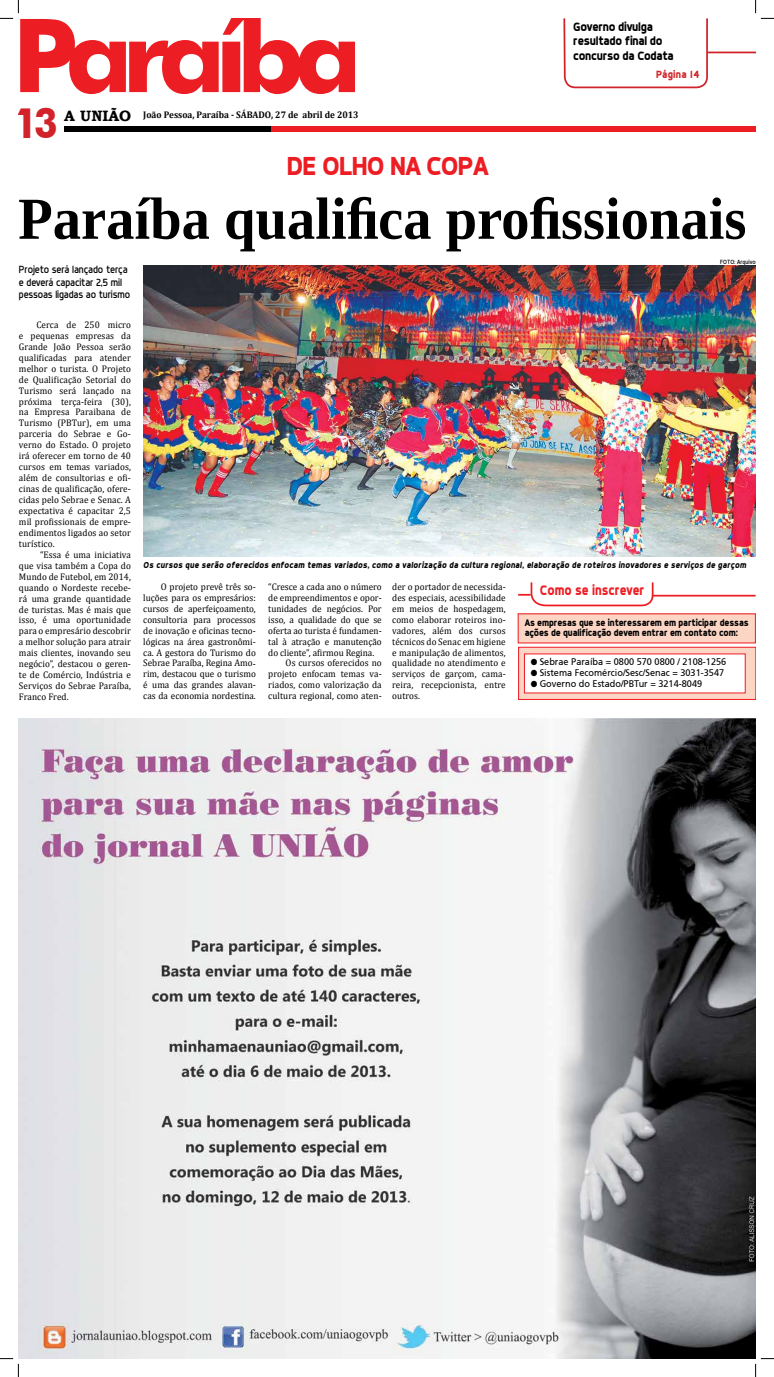
<style>
.page{position:relative;width:774px;height:1377px;background:#fff}
.page>*{position:absolute;margin:0;border:0;box-sizing:border-box;transform-origin:0 0}
.t1{font:700 59.5px "Liberation Serif";color:#000;scale:.95 1}
.t2{font:700 42px "Futura BT";color:#d2232a;scale:.9 1}
.t3{font:700 26.25px "Dyno";letter-spacing:-.03em;color:#ed1d24}
.t4{font:700 14px "Dyno";color:#ed1d24;scale:.9 1}
.t5{font:700 12.25px/14.7px "Dyno";letter-spacing:-.02em;color:#000;scale:.95 1}
.t6{font:10.5px/12.6px "Dyno";letter-spacing:-.01em;color:#000;scale:.96 1}
.t7{font:700 10.5px "Dyno";letter-spacing:.02em;color:#d2232a;scale:.95 1}
.t8{font:9.62px/10.9px "Cambria";letter-spacing:.01em;color:#000;text-align:justify;scale:.95 1}
.t9{font:9.62px/10.9px "Frutiger";color:#000;scale:.95 1}
.t10{font:700 9.62px/10.9px "Dyno";letter-spacing:-.01em;color:#000;scale:.95 1}
.t11{font:700 9.62px "Cambria";color:#000;scale:.95 1}
.t12{font:italic 700 8.75px "Dyno";letter-spacing:.02em;color:#000;scale:.95 1}
.t13{font:6.12px "Dyno";color:#000}
.s1{font-family:"Bookman Old Style";font-size:14.96px}
.s2{font-family:"Dixieland Normal";font-size:8.75px}
</style>
<div class="page">
<div style="left:64px;top:126px;width:207px;height:5px;background:#000"></div>
<div style="left:271px;top:126px;width:484px;height:5px;background:#ed1d24"></div>
<svg style="left:562px;top:18px;width:146px;height:248px"></svg>
<hr style="left:707px;top:52px;width:48px;height:1px;background:#d2232a">
<svg style="left:562px;top:193px;width:146px;height:62px"></svg>
<img style="left:19px;top:718px;width:736px;height:640px">
<svg style="left:518px;top:582px;width:136px;height:25px"></svg>
<hr style="left:651px;top:594px;width:104px;height:2px;background:#ed1d24">
<div style="left:518px;top:613px;width:237px;height:30px;background:#fcd5c4"></div>
<svg style="left:518px;top:646px;width:237px;height:53px;background:#fac1b3"></svg>
<div style="left:524px;top:653px;width:221px;height:40px;background:#fff"></div>
<img style="left:143px;top:266px;width:612px;height:291px">
<svg style="left:0;top:0;width:355px;height:94px"></svg>
<svg style="left:0;top:1357px;width:19px;height:19px"></svg>
<svg style="left:755px;top:0;width:18px;height:19px"></svg>
<svg style="left:754px;top:1357px;width:19px;height:19px"></svg>
<p class="t2" style="left:15px;top:97px;width:49px">13</p>
<p class="t11" style="left:64px;top:108px;width:311px"><span class="s1">A UNIÃO</span> João Pessoa, Paraíba - SÁBADO, 27 de abril de 2013</p>
<p class="t3" style="left:287px;top:150px;width:203px">de olho na copa</p>
<p class="t5" style="left:573px;top:19px;width:107px">Governo divulga resultado final do concurso da Codata</p>
<p class="t7" style="left:656px;top:68px;width:47px">Página 14</p>
<p class="t1" style="left:18px;top:179px;width:767px">Paraíba qualifica profissionais</p>
<p class="t6" style="left:19px;top:263px;width:117px">Projeto será lançado terça e deverá capacitar 2,5 mil pessoas ligadas ao turismo</p>
<p class="t8" style="left:36px;top:319px;width:101px">Cerca de 250 micro</p>
<p class="t8" style="left:19px;top:330px;width:119px">e pequenas empresas da</p>
<p class="t8" style="left:19px;top:341px;width:119px">Grande João Pessoa serão</p>
<p class="t8" style="left:19px;top:352px;width:119px">qualificadas para atender</p>
<p class="t8" style="left:19px;top:363px;width:119px">melhor o turista. O Projeto</p>
<p class="t8" style="left:19px;top:374px;width:119px">de Qualificação Setorial do</p>
<p class="t8" style="left:19px;top:385px;width:119px">Turismo será lançado na</p>
<p class="t8" style="left:19px;top:395px;width:119px">próxima terça-feira (30),</p>
<p class="t8" style="left:19px;top:406px;width:119px">na Empresa Paraibana de</p>
<p class="t8" style="left:19px;top:417px;width:119px">Turismo (PBTur), em uma</p>
<p class="t8" style="left:19px;top:428px;width:119px">parceria do Sebrae e Go-</p>
<p class="t8" style="left:19px;top:439px;width:119px">verno do Estado. O projeto</p>
<p class="t8" style="left:19px;top:450px;width:119px">irá oferecer em torno de 40</p>
<p class="t8" style="left:19px;top:461px;width:119px">cursos em temas variados,</p>
<p class="t8" style="left:19px;top:472px;width:119px">além de consultorias e ofi-</p>
<p class="t8" style="left:19px;top:483px;width:119px">cinas de qualificação, ofere-</p>
<p class="t8" style="left:19px;top:494px;width:119px">cidas pelo Sebrae e Senac. A</p>
<p class="t8" style="left:19px;top:505px;width:119px">expectativa é capacitar 2,5</p>
<p class="t8" style="left:19px;top:516px;width:119px">mil profissionais de empre-</p>
<p class="t8" style="left:19px;top:527px;width:119px">endimentos ligados ao setor</p>
<p class="t8" style="left:19px;top:538px;width:39px">turístico.</p>
<p class="t8" style="left:40px;top:549px;width:97px">“Essa é uma iniciativa</p>
<p class="t8" style="left:19px;top:560px;width:119px">que visa também a Copa do</p>
<p class="t8" style="left:19px;top:571px;width:119px">Mundo de Futebol, em 2014,</p>
<p class="t8" style="left:19px;top:581px;width:119px">quando o Nordeste recebe-</p>
<p class="t8" style="left:19px;top:592px;width:119px">rá uma grande quantidade</p>
<p class="t8" style="left:19px;top:603px;width:119px">de turistas. Mas é mais que</p>
<p class="t8" style="left:19px;top:614px;width:119px">isso, é uma oportunidade</p>
<p class="t8" style="left:19px;top:625px;width:119px">para o empresário descobrir</p>
<p class="t8" style="left:19px;top:636px;width:119px">a melhor solução para atrair</p>
<p class="t8" style="left:19px;top:647px;width:119px">mais clientes, inovando seu</p>
<p class="t8" style="left:19px;top:658px;width:119px">negócio”, destacou o geren-</p>
<p class="t8" style="left:19px;top:669px;width:119px">te de Comércio, Indústria e</p>
<p class="t8" style="left:19px;top:680px;width:119px">Serviços do Sebrae Paraíba,</p>
<p class="t8" style="left:19px;top:691px;width:54px">Franco Fred.</p>
<p class="t13" style="left:720px;top:258px;width:37px">Foto: Arquivo</p>
<p class="t12" style="left:143px;top:560px;width:636px">Os cursos que serão oferecidos enfocam temas variados, como a valorização da cultura regional, elaboração de roteiros inovadores e serviços de garçom</p>
<p class="t8" style="left:143px;top:581px;width:120px;text-indent:17px">O projeto prevê três so&shy;luções para os empresários: cursos de aperfeiçoamento, consultoria para processos de inovação e oficinas tecno&shy;lógicas na área gastronômi&shy;ca. A gestora do Turismo do Sebrae Paraíba, Regina Amo&shy;rim, destacou que o turismo é uma das grandes alavan&shy;cas da economia nordestina.</p>
<p class="t8" style="left:268px;top:581px;width:121px">“Cresce a cada ano o número</p>
<p class="t8" style="left:268px;top:592px;width:121px">de empreendimentos e opor-</p>
<p class="t8" style="left:268px;top:603px;width:121px">tunidades de negócios. Por</p>
<p class="t8" style="left:268px;top:614px;width:121px">isso, a qualidade do que se</p>
<p class="t8" style="left:268px;top:624px;width:121px">oferta ao turista é fundamen-</p>
<p class="t8" style="left:268px;top:635px;width:121px">tal à atração e manutenção</p>
<p class="t8" style="left:268px;top:646px;width:113px">do cliente”, afirmou Regina.</p>
<p class="t8" style="left:285px;top:657px;width:103px">Os cursos oferecidos no</p>
<p class="t8" style="left:268px;top:668px;width:121px">projeto enfocam temas va-</p>
<p class="t8" style="left:268px;top:679px;width:121px">riados, como valorização da</p>
<p class="t8" style="left:268px;top:690px;width:121px">cultura regional, como aten-</p>
<p class="t8" style="left:392px;top:581px;width:121px">der o portador de necessida&shy;des especiais, acessibilidade em meios de hospedagem, como elaborar roteiros ino&shy;vadores, além dos cursos técnicos do Senac em higiene e manipulação de alimentos, qualidade no atendimento e serviços de garçom, cama&shy;reira, recepcionista, entre outros.</p>
<p class="t4" style="left:540px;top:581px;width:118px">Como se inscrever</p>
<p class="t10" style="left:524px;top:616px;width:237px">As empresas que se interessarem em participar dessas ações de qualificação devem entrar em contato com:</p>
<p class="t9" style="left:531px;top:656px;width:207px"><span class="s2">l</span> Sebrae Paraíba = 0800 570 0800 / 2108-1256 <span class="s2">l</span> Sistema Fecomércio/Sesc/Senac = 3031-3547 <span class="s2">l</span> Governo do Estado/PBTur = 3214-8049</p>
</div>
